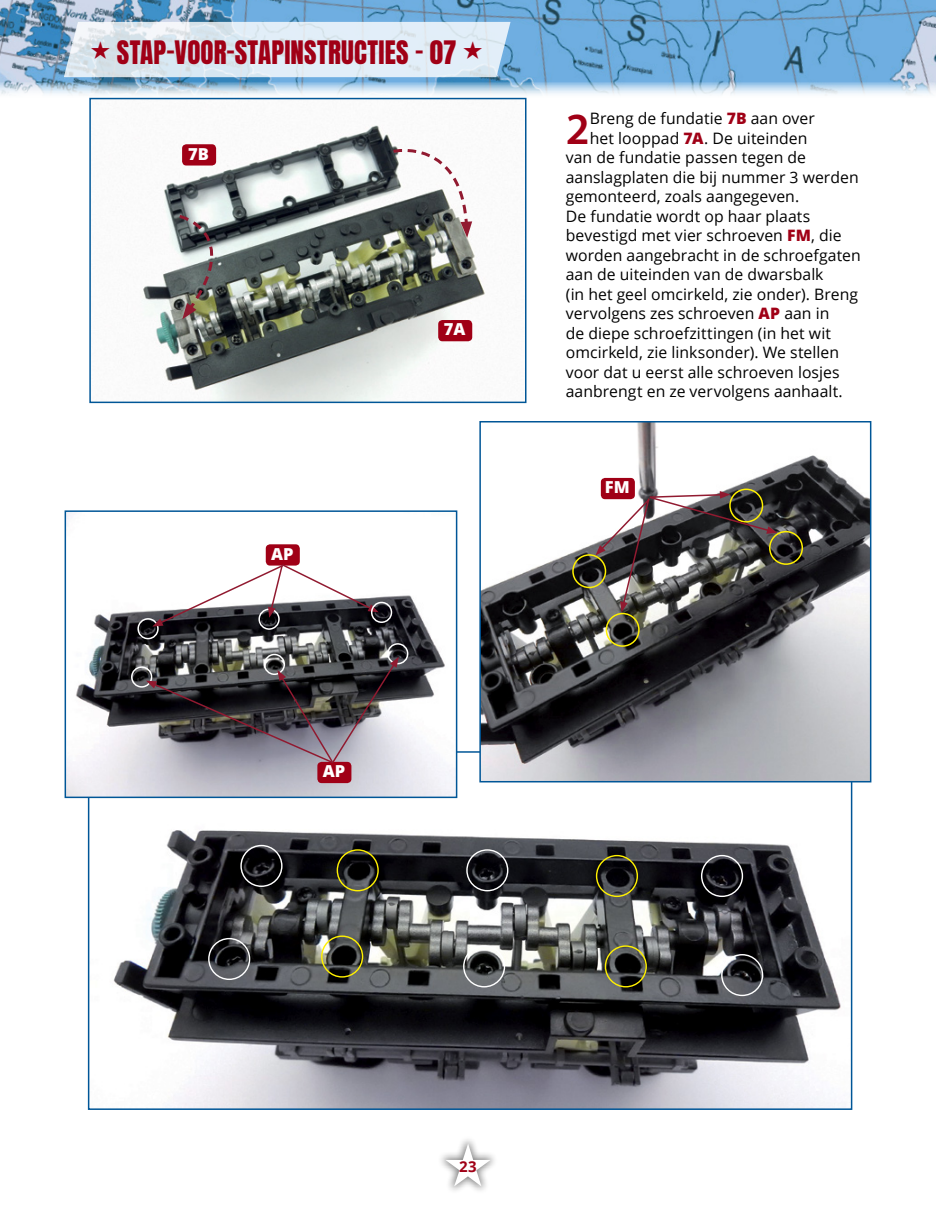
<style>
.page{position:relative;width:936px;height:1212px;background:#fff}
.page>*{position:absolute;margin:0;border:0;box-sizing:border-box;transform-origin:0 0}
.t1{font:600 44.7px "Myriad Pro";color:#a00016}
.t2{font:27px "Anton";letter-spacing:.01em;color:#a00016}
.t3{font:800 16.5px "Open Sans";color:#fff}
.t4{font:15.75px "Open Sans";letter-spacing:.005em;color:#000}
.t5{font:700 15px "Open Sans";color:#a00016}
.s1{font-weight:800;color:#a00016}
.s2{color:#fff}
</style>
<div class="page">
<img style="left:91px;top:754px;width:758px;height:353px">
<div style="left:596px;top:855px;width:42px;height:42px;border:1px solid #fff000;border-radius:50%"></div>
<div style="left:701px;top:855px;width:42px;height:42px;border:1px solid #fff;border-radius:50%"></div>
<img style="left:142px;top:125px;width:343px;height:275px">
<div style="left:89px;top:98px;width:437px;height:305px;border:2px solid #005697"></div>
<div style="left:182px;top:144px;width:34px;height:22px;background:#a00016;border-radius:4px"></div>
<div style="left:438px;top:320px;width:34px;height:21px;background:#a00016;border-radius:4px"></div>
<svg style="left:390px;top:136px;width:82px;height:102px"></svg>
<img style="left:177px;top:213px;width:68px;height:106px">
<img style="left:482px;top:424px;width:386px;height:355px">
<div style="left:479px;top:421px;width:392px;height:361px;border:2px solid #005697"></div>
<img style="left:68px;top:513px;width:386px;height:282px">
<div style="left:65px;top:510px;width:392px;height:288px;border:2px solid #005697"></div>
<div style="left:600px;top:478px;width:35px;height:21px;background:#a00016;border-radius:4px"></div>
<div style="left:266px;top:544px;width:34px;height:21px;background:#a00016;border-radius:4px"></div>
<div style="left:137px;top:618px;width:22px;height:21px;border:2px solid #fff;border-radius:50%"></div>
<div style="left:371px;top:602px;width:21px;height:21px;border:2px solid #fff;border-radius:50%"></div>
<div style="left:387px;top:643px;width:21px;height:21px;border:2px solid #fff;border-radius:50%"></div>
<div style="left:258px;top:608px;width:22px;height:22px;border:2px solid #fff;border-radius:50%"></div>
<div style="left:264px;top:654px;width:21px;height:21px;border:2px solid #fff;border-radius:50%"></div>
<div style="left:131px;top:666px;width:21px;height:22px;border:2px solid #fff;border-radius:50%"></div>
<div style="left:605px;top:613px;width:34px;height:34px;border:2px solid #fff000;border-radius:50%"></div>
<div style="left:572px;top:554px;width:34px;height:34px;border:2px solid #fff000;border-radius:50%"></div>
<div style="left:769px;top:531px;width:34px;height:34px;border:2px solid #fff000;border-radius:50%"></div>
<div style="left:729px;top:488px;width:34px;height:34px;border:2px solid #fff000;border-radius:50%"></div>
<svg style="left:595px;top:491px;width:182px;height:121px"></svg>
<svg style="left:152px;top:563px;width:227px;height:64px"></svg>
<div style="left:317px;top:762px;width:34px;height:21px;background:#a00016;border-radius:4px"></div>
<svg style="left:146px;top:657px;width:253px;height:107px;background:#5d595e"></svg>
<div style="left:466px;top:849px;width:42px;height:42px;border:1px solid #fff;border-radius:50%"></div>
<div style="left:240px;top:845px;width:42px;height:42px;border:1px solid #fff;border-radius:50%"></div>
<div style="left:721px;top:954px;width:42px;height:42px;border:1px solid #fff;border-radius:50%"></div>
<div style="left:463px;top:945px;width:42px;height:42px;border:1px solid #fff;border-radius:50%"></div>
<div style="left:208px;top:938px;width:42px;height:42px;border:1px solid #fff;border-radius:50%"></div>
<div style="left:604px;top:945px;width:43px;height:42px;border:1px solid #fff000;border-radius:50%"></div>
<div style="left:321px;top:935px;width:42px;height:42px;border:1px solid #fff000;border-radius:50%"></div>
<div style="left:336px;top:849px;width:43px;height:42px;border:1px solid #fff000;border-radius:50%"></div>
<div style="left:437px;top:1134px;width:62px;height:60px;background:#000;opacity:.5"></div>
<img style="left:0;top:0;width:935px;height:98px">
<svg style="left:64px;top:22px;width:446px;height:55px;background:#dbe7f1"></svg>
<h2 class="t2" style="left:90px;top:39px;width:394px">• STAP-VOOR-STAPINSTRUCTIES – 07 •</h2>
<p class="t3" style="left:188px;top:141px;width:22px">7B</p>
<p class="t3" style="left:271px;top:541px;width:24px">AP</p>
<p class="t3" style="left:322px;top:759px;width:24px">AP</p>
<p class="t3" style="left:444px;top:317px;width:23px">7A</p>
<h1 class="t1" style="left:566px;top:104px;width:25px">2</h1>
<p class="t4" style="left:589px;top:108px;width:226px">Breng de fundatie <span class="s1">7B</span> aan over</p>
<p class="t4" style="left:589px;top:127px;width:219px">het looppad <span class="s1">7A</span>. De uiteinden</p>
<p class="t4" style="left:566px;top:147px;width:242px">van de fundatie passen tegen de</p>
<p class="t4" style="left:566px;top:166px;width:294px">aanslagplaten die bij nummer 3 werden</p>
<p class="t4" style="left:566px;top:186px;width:235px">gemonteerd, zoals aangegeven.</p>
<p class="t4" style="left:566px;top:205px;width:246px">De fundatie wordt op haar plaats</p>
<p class="t4" style="left:566px;top:225px;width:277px">bevestigd met vier schroeven <span class="s1">FM</span>, die</p>
<p class="t4" style="left:566px;top:244px;width:296px">worden aangebracht in de schroefgaten</p>
<p class="t4" style="left:566px;top:264px;width:259px">aan de uiteinden van de dwarsbalk</p>
<p class="t4" style="left:566px;top:283px;width:294px">(in het geel omcirkeld, zie onder). Breng</p>
<p class="t4" style="left:566px;top:303px;width:265px">vervolgens zes schroeven <span class="s1">AP</span> aan in</p>
<p class="t4" style="left:566px;top:322px;width:267px">de diepe schroefzittingen (in het wit</p>
<p class="t4" style="left:566px;top:342px;width:275px">omcirkeld, zie linksonder). We stellen</p>
<p class="t4" style="left:566px;top:361px;width:275px">voor dat u eerst alle schroeven losjes</p>
<p class="t4" style="left:566px;top:381px;width:278px">aanbrengt en ze vervolgens aanhaalt.</p>
<p class="t3" style="left:605px;top:475px;width:13px">fm</p>
<p class="t5" style="left:443px;top:1155px;width:50px"><span class="s2">•</span>2 3</p>
</div>
